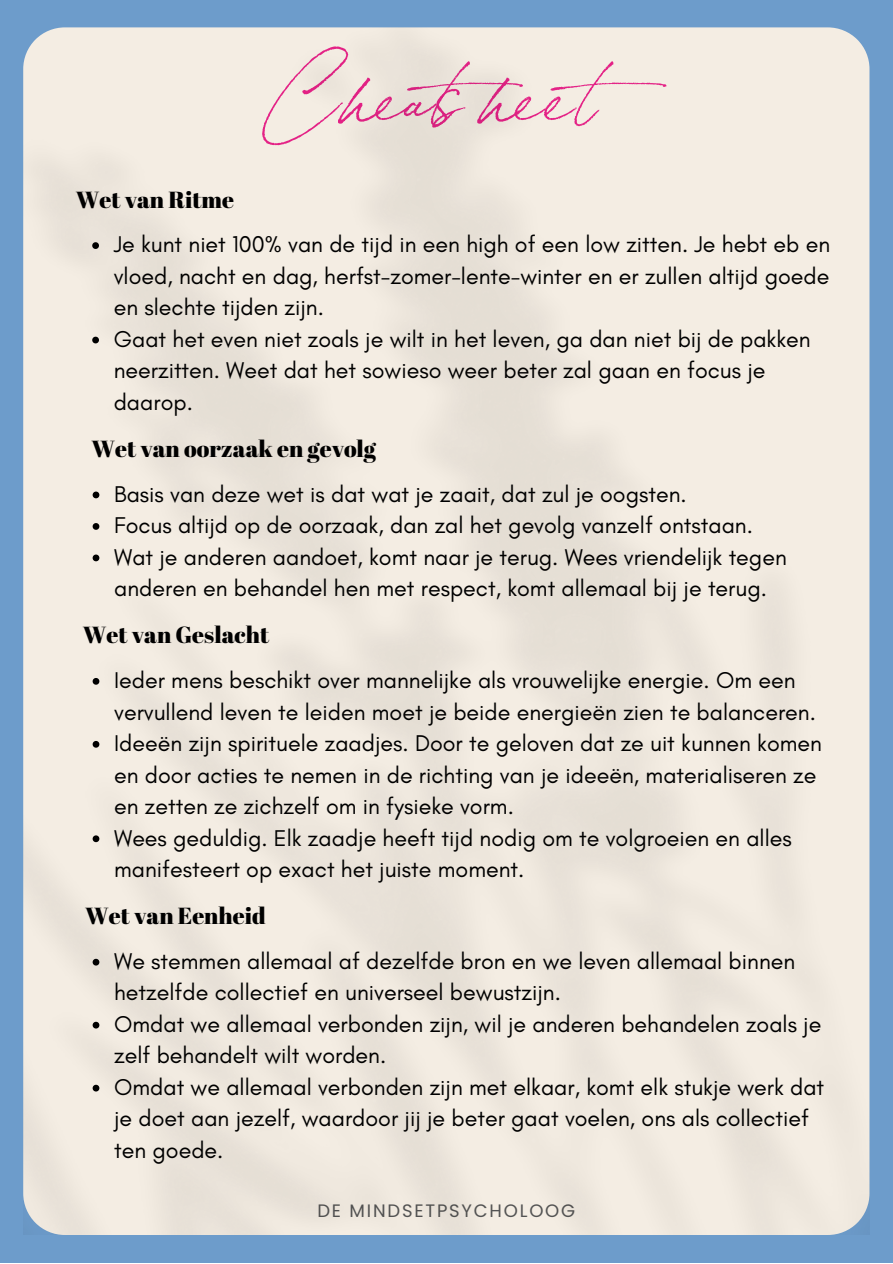
<style>
.page{position:relative;width:893px;height:1264px;background:#fff}
.page>*{position:absolute;margin:0;border:0;box-sizing:border-box;transform-origin:0 0}
.t1{font:81.6px "Bon Vivant";color:#e42286}
.t2{font:23.25px/31.5px "Glacial Indifference";color:#000}
.t3{font:23.25px "Abril Fatface";color:#000}
.t4{font:18px "Poppins";letter-spacing:.1em;color:#545454}
</style>
<div class="page">
<div style="left:0;top:0;width:892px;height:1262px;background:#6d9ccb"></div>
<img style="left:23px;top:27px;width:845px;height:1207px">
<p class="t1" style="left:278px;top:46px;width:414px">Cheatsheet</p>
<p class="t3" style="left:76px;top:183px;width:160px">Wet van Ritme</p>
<p class="t2" style="left:114px;top:228px;width:718px;text-align:justify">Je kunt niet 100% van de tijd in een high of een low zitten. Je hebt eb en vloed, nacht en dag, herfst-zomer-lente-winter en er zullen altijd goede en slechte tijden zijn.</p>
<p class="t2" style="left:114px;top:323px;width:698px">Gaat het even niet zoals je wilt in het leven, ga dan niet bij de pakken neerzitten. Weet dat het sowieso weer beter zal gaan en focus je daarop.</p>
<p class="t3" style="left:92px;top:432px;width:286px">Wet van oorzaak en gevolg</p>
<p class="t2" style="left:114px;top:478px;width:574px">Basis van deze wet is dat wat je zaait, dat zul je oogsten.</p>
<p class="t2" style="left:114px;top:509px;width:640px">Focus altijd op de oorzaak, dan zal het gevolg vanzelf ontstaan.</p>
<p class="t2" style="left:114px;top:541px;width:674px">Wat je anderen aandoet, komt naar je terug. Wees vriendelijk tegen anderen en behandel hen met respect, komt allemaal bij je terug.</p>
<p class="t3" style="left:83px;top:618px;width:188px">Wet van Geslacht</p>
<p class="t2" style="left:114px;top:664px;width:703px">Ieder mens beschikt over mannelijke als vrouwelijke energie. Om een vervullend leven te leiden moet je beide energieën zien te balanceren.</p>
<p class="t2" style="left:114px;top:727px;width:709px">Ideeën zijn spirituele zaadjes. Door te geloven dat ze uit kunnen komen en door acties te nemen in de richting van je ideeën, materialiseren ze en zetten ze zichzelf om in fysieke vorm.</p>
<p class="t2" style="left:114px;top:821px;width:679px">Wees geduldig. Elk zaadje heeft tijd nodig om te volgroeien en alles manifesteert op exact het juiste moment.</p>
<p class="t3" style="left:85px;top:899px;width:182px">Wet van Eenheid</p>
<p class="t2" style="left:114px;top:945px;width:682px">We stemmen allemaal af dezelfde bron en we leven allemaal binnen hetzelfde collectief en universeel bewustzijn.</p>
<p class="t2" style="left:114px;top:1008px;width:708px">Omdat we allemaal verbonden zijn, wil je anderen behandelen zoals je zelf behandelt wilt worden.</p>
<p class="t2" style="left:114px;top:1070px;width:711px">Omdat we allemaal verbonden zijn met elkaar, komt elk stukje werk dat je doet aan jezelf, waardoor jij je beter gaat voelen, ons als collectief ten goede.</p>
<p class="t4" style="left:317px;top:1198px;width:259px">DE MINDSETPSYCHOLOOG</p>
</div>
